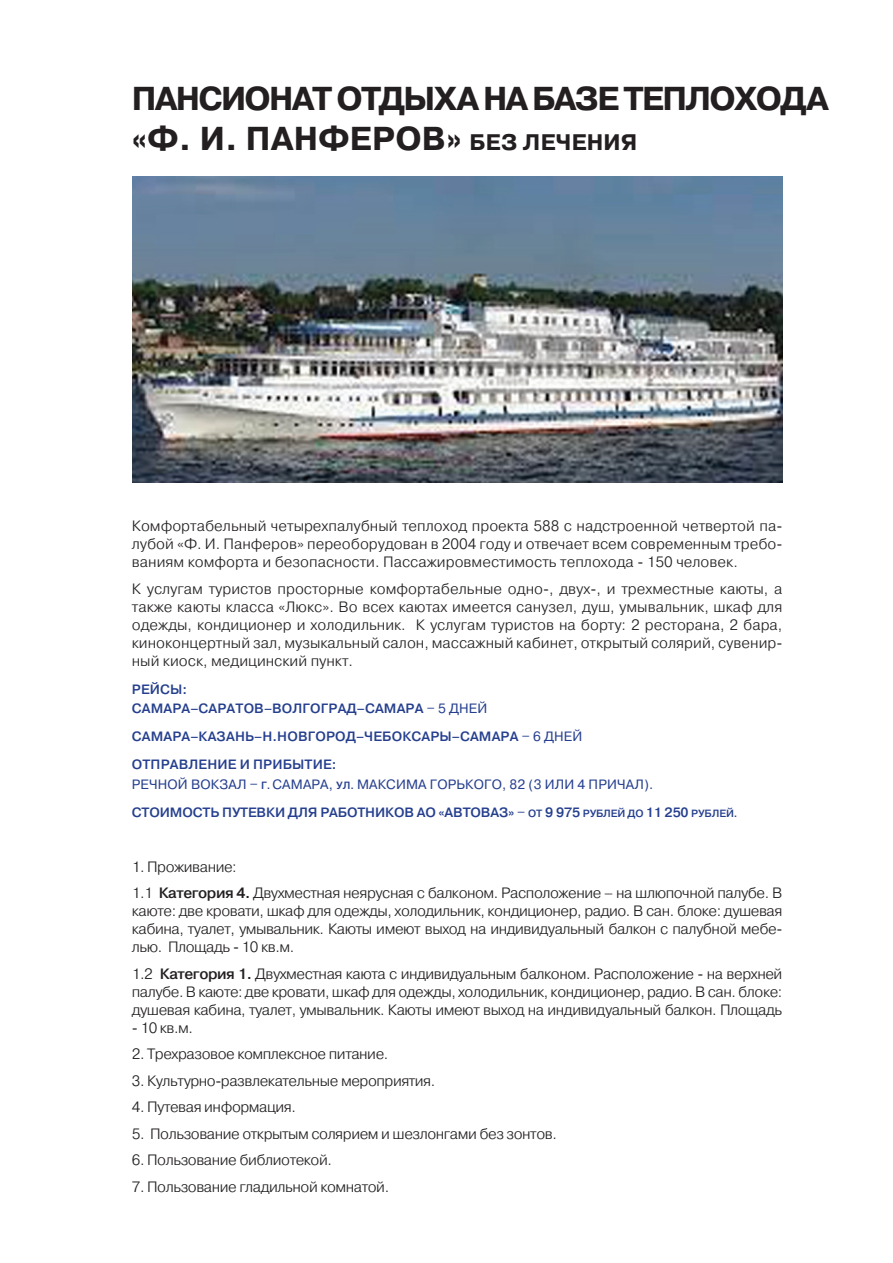
<style>
.page{position:relative;width:893px;height:1263px;background:#fff}
.page>*{position:absolute;margin:0;border:0;box-sizing:border-box;transform-origin:0 0}
.t1{font:700 33.15px/39.8px "Pragmatica";letter-spacing:-.05em;color:#231f20}
.t2{font:300 15px/18px "Pragmatica";letter-spacing:-.03em;color:#231f20;text-align:justify}
.t3{font:13.5px/28px "Pragmatica";letter-spacing:.01em;color:#253f8e}
.t4{font:500 13.5px/19.5px "Pragmatica";letter-spacing:.01em;color:#253f8e}
.s1{font-size:22.5px}
.s2{font-weight:400}
.s3{font-weight:500;font-size:10.5px}
.s4{font-weight:500}
</style>
<div class="page">
<img style="left:133px;top:176px;width:649px;height:307px">
<h1 class="t1" style="left:132px;top:79px;width:699px">ПАНСИОНАТ ОТДЫХА НА БАЗЕ ТЕПЛОХОДА «Ф. И. ПАНФЕРОВ» <span class="s1">БЕЗ ЛЕЧЕНИЯ</span></h1>
<p class="t2" style="left:132px;top:517px;width:652px">Комфортабельный четырехпалубный теплоход проекта 588 с надстроенной четвертой па&shy;лубой «Ф. И. Панферов» переоборудован в 2004 году и отвечает всем современным требо&shy;ваниям комфорта и безопасности. Пассажировместимость теплохода - 150 человек.</p>
<p class="t2" style="left:132px;top:579px;width:652px">К услугам туристов просторные комфортабельные одно-, двух-, и трехместные каюты, а также каюты класса «Люкс». Во всех каютах имеется санузел, душ, умывальник, шкаф для одежды, кондиционер и холодильник. К услугам туристов на борту: 2 ресторана, 2 бара, киноконцертный зал, музыкальный салон, массажный кабинет, открытый солярий, сувенир&shy;ный киоск, медицинский пункт.</p>
<p class="t4" style="left:132px;top:679px;width:357px">РЕЙСЫ:<br>САМАРА–САРАТОВ–ВОЛГОГРАД–САМАРА <span class="s2">– 5 ДНЕЙ</span></p>
<p class="t4" style="left:132px;top:723px;width:452px;line-height:28px">САМАРА–КАЗАНЬ–Н.НОВГОРОД–ЧЕБОКСАРЫ–САМАРА <span class="s2">– 6 ДНЕЙ<br></span>ОТПРАВЛЕНИЕ И ПРИБЫТИЕ:</p>
<p class="t3" style="left:132px;top:771px;width:607px">РЕЧНОЙ ВОКЗАЛ – <span class="s3">Г.</span> САМАРА, <span class="s3">УЛ.</span> МАКСИМА ГОРЬКОГО, 82 (3 ИЛИ 4 ПРИЧАЛ).<br><span class="s4">СТОИМОСТЬ ПУТЕВКИ ДЛЯ РАБОТНИКОВ АО «АВТОВАЗ»</span> – <span class="s3">ОТ</span> <span class="s4">9 975</span> <span class="s3">РУБЛЕЙ ДО</span> <span class="s4">11 250</span> <span class="s3">РУБЛЕЙ.</span></p>
<p class="t2" style="left:132px;top:853px;width:652px;line-height:26.5px">1. Проживание:<br>1.1 <span class="s4">Категория 4.</span> Двухместная неярусная с балконом. Расположение – на шлюпочной палубе. В</p>
<p class="t2" style="left:132px;top:901px;width:652px">каюте: две кровати, шкаф для одежды, холодильник, кондиционер, радио. В сан. блоке: душевая кабина, туалет, умывальник. Каюты имеют выход на индивидуальный балкон с палубной мебе&shy;лью. Площадь - 10 кв.м.</p>
<p class="t2" style="left:132px;top:964px;width:652px">1.2 <span class="s4">Категория 1.</span> Двухместная каюта с индивидуальным балконом. Расположение - на верхней палубе. В каюте: две кровати, шкаф для одежды, холодильник, кондиционер, радио. В сан. блоке: душевая кабина, туалет, умывальник. Каюты имеют выход на индивидуальный балкон. Площадь</p>
<p class="t2" style="left:132px;top:1018px;width:63px">- 10 кв.м.</p>
<p class="t2" style="left:132px;top:1044px;width:258px">2. Трехразовое комплексное питание.</p>
<p class="t2" style="left:132px;top:1071px;width:305px">3. Культурно-развлекательные мероприятия.</p>
<p class="t2" style="left:132px;top:1097px;width:166px">4. Путевая информация.</p>
<p class="t2" style="left:132px;top:1124px;width:427px">5. Пользование открытым солярием и шезлонгами без зонтов.</p>
<p class="t2" style="left:132px;top:1150px;width:202px">6. Пользование библиотекой.</p>
<p class="t2" style="left:132px;top:1177px;width:259px">7. Пользование гладильной комнатой.</p>
</div>
